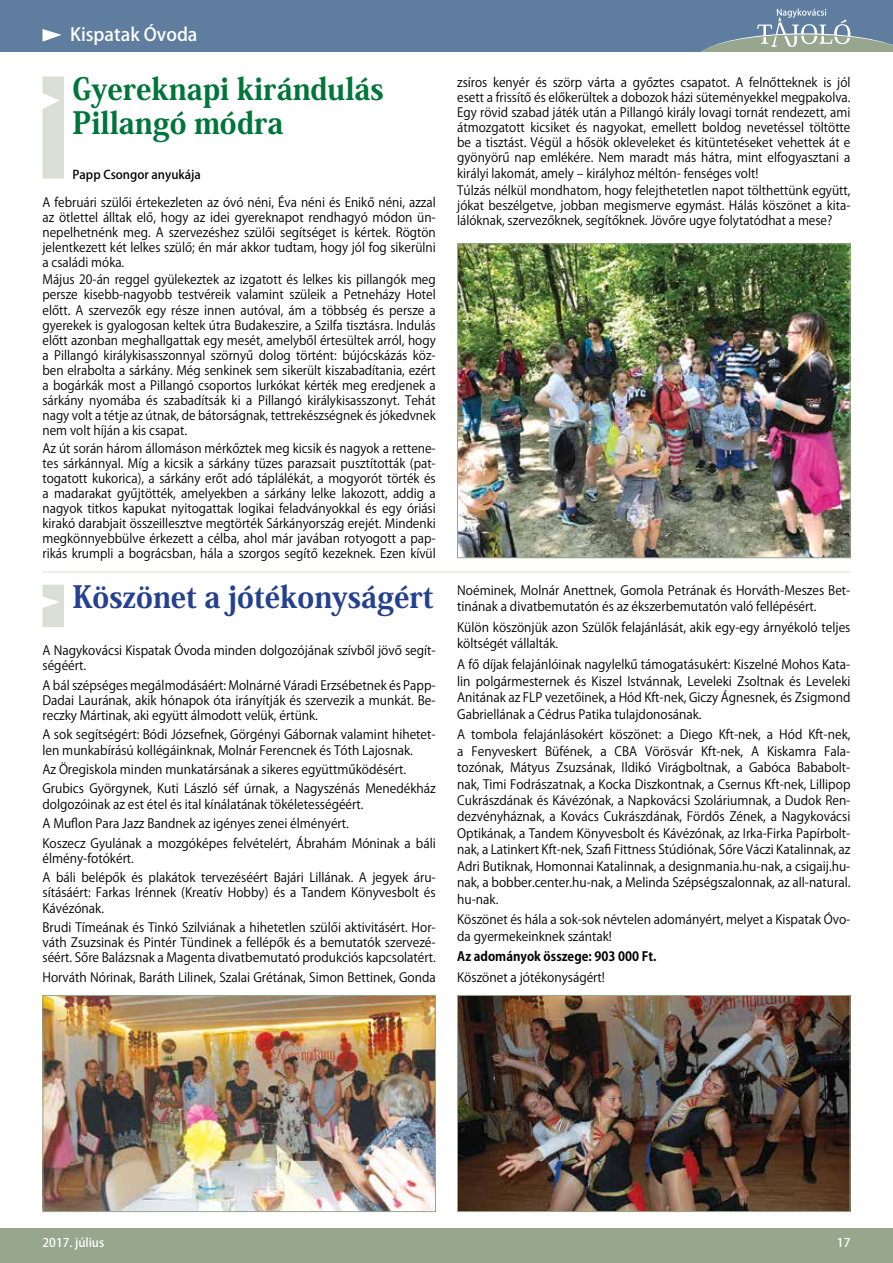
<style>
.page{position:relative;width:893px;height:1263px;background:#fff}
.page>*{position:absolute;margin:0;border:0;box-sizing:border-box;transform-origin:0 0}
.t1{font:800 30.3px/33.3px "Koz Min Pr 6 N";color:#007539;scale:.94 1}
.t2{font:800 30.3px "Koz Min Pr 6 N";color:#25408f;scale:.94 1}
.t3{font:500 18px "Koz Go Pr 6 N";color:#fff}
.t4{font:12.75px/16.5px "Koz Go Pr 6 N";color:#000;scale:.96 1}
.t5{font:12.75px/15.1px "Koz Go Pr 6 N";color:#000;text-align:justify;scale:.95 1}
.t6{font:700 12.75px "Koz Go Pr 6 N";color:#000;scale:.96 1}
.t7{font:500 12px "Koz Go Pr 6 N";color:#000}
.t8{font:500 12px "Koz Go Pr 6 N";color:#fff}
</style>
<div class="page">
<div style="left:0;top:1229px;width:893px;height:34px;background:#96a78e"></div>
<div style="left:0;top:0;width:893px;height:51px;background:#5f7d9f"></div>
<svg style="left:43px;top:29px;width:19px;height:13px"></svg>
<svg style="left:702px;top:9px;width:191px;height:42px"></svg>
<svg style="left:43px;top:585px;width:21px;height:42px"></svg>
<img style="left:45px;top:997px;width:389px;height:213px">
<div style="left:43px;top:995px;width:393px;height:217px;border:1px solid #96a78e"></div>
<img style="left:459px;top:997px;width:389px;height:213px">
<div style="left:457px;top:995px;width:393px;height:217px;border:1px solid #96a78e"></div>
<svg style="left:43px;top:77px;width:21px;height:102px;background:#dde0d7"></svg>
<img style="left:459px;top:245px;width:389px;height:311px">
<div style="left:457px;top:243px;width:393px;height:315px;border:1px solid #96a78e"></div>
<hr style="left:43px;top:572px;width:807px;height:1px;background:#96a78e">
<h2 class="t3" style="left:70px;top:25px;width:129px">Kispatak Óvoda</h2>
<h1 class="t1" style="left:73px;top:73px;width:333px">Gyereknapi kirándulás<br>Pillangó módra</h1>
<p class="t7" style="left:73px;top:167px;width:130px">Papp Csongor anyukája</p>
<p class="t5" style="left:43px;top:195px;width:415px">A februári szülői értekezleten az óvó néni, Éva néni és Enikő néni, azzal az ötlettel álltak elő, hogy az idei gyereknapot rendhagyó módon ün&shy;nepelhetnénk meg. A szervezéshez szülői segítséget is kértek. Rögtön jelentkezett két lelkes szülő; én már akkor tudtam, hogy jól fog sikerülni a családi móka.</p>
<p class="t5" style="left:43px;top:272px;width:415px">Május 20-án reggel gyülekeztek az izgatott és lelkes kis pillangók meg persze kisebb-nagyobb testvéreik valamint szüleik a Petneházy Hotel előtt. A szervezők egy része innen autóval, ám a többség és persze a gyerekek is gyalogosan keltek útra Budakeszire, a Szilfa tisztásra. Indulás előtt azonban meghallgattak egy mesét, amelyből értesültek arról, hogy a Pillangó királykisasszonnyal szörnyű dolog történt: bújócskázás köz&shy;ben elrabolta a sárkány. Még senkinek sem sikerült kiszabadítania, ezért a bogárkák most a Pillangó csoportos lurkókat kérték meg eredjenek a sárkány nyomába és szabadítsák ki a Pillangó királykisasszonyt. Tehát nagy volt a tétje az útnak, de bátorságnak, tettrekészségnek és jókedvnek nem volt híján a kis csapat.</p>
<p class="t5" style="left:43px;top:440px;width:415px">Az út során három állomáson mérkőztek meg kicsik és nagyok a rettene&shy;tes sárkánnyal. Míg a kicsik a sárkány tüzes parazsait pusztították (pat&shy;togatott kukorica), a sárkány erőt adó táplálékát, a mogyorót törték és a madarakat gyűjtötték, amelyekben a sárkány lelke lakozott, addig a nagyok titkos kapukat nyitogattak logikai feladványokkal és egy óriási kirakó darabjait összeillesztve megtörték Sárkányország erejét. Mindenki megkönnyebbülve érkezett a célba, ahol már javában rotyogott a pap&shy;rikás krumpli a bográcsban, hála a szorgos segítő kezeknek. Ezen kívül</p>
<h1 class="t2" style="left:73px;top:580px;width:386px">Köszönet a jótékonyságért</h1>
<p class="t4" style="left:43px;top:643px;width:411px;line-height:15.1px">A Nagykovácsi Kispatak Óvoda minden dolgozójának szívből jövő segít&shy;ségéért.</p>
<p class="t4" style="left:43px;top:678px;width:411px;line-height:15.1px;text-align:justify">A bál szépséges megálmodásáért: Molnárné Váradi Erzsébetnek és Papp-Dadai Laurának, akik hónapok óta irányítják és szervezik a munkát. Be&shy;reczky Mártinak, aki együtt álmodott velük, értünk.</p>
<p class="t4" style="left:43px;top:727px;width:411px;line-height:15.1px">A sok segítségért: Bódi Józsefnek, Görgényi Gábornak valamint hihetet&shy;len munkabírású kollégáinknak, Molnár Ferencnek és Tóth Lajosnak.</p>
<p class="t4" style="left:43px;top:760px;width:411px;line-height:19.5px">Az Öregiskola minden munkatársának a sikeres együttműködésért.<br>Grubics Györgynek, Kuti László séf úrnak, a Nagyszénás Menedékház</p>
<p class="t4" style="left:43px;top:794px;width:411px;line-height:19.5px">dolgozóinak az est étel és ital kínálatának tökéletességéért.<br>A Muflon Para Jazz Bandnek az igényes zenei élményért.<br>Koszecz Gyulának a mozgóképes felvételért, Ábrahám Móninak a báli</p>
<p class="t4" style="left:43px;top:849px;width:411px;line-height:19.5px">élmény-fotókért.<br>A báli belépők és plakátok tervezéséért Bajári Lillának. A jegyek áru-</p>
<p class="t4" style="left:43px;top:885px;width:411px;line-height:15.1px">sításáért: Farkas Irénnek (Kreatív Hobby) és a Tandem Könyvesbolt és<br>Kávézónak.</p>
<p class="t4" style="left:43px;top:920px;width:411px;line-height:15.1px;text-align:justify">Brudi Tímeának és Tinkó Szilviának a hihetetlen szülői aktivitásért. Hor&shy;váth Zsuzsinak és Pintér Tündinek a fellépők és a bemutatók szervezé&shy;séért. Sőre Balázsnak a Magenta divatbemutató produkciós kapcsolatért.</p>
<p class="t4" style="left:43px;top:969px;width:411px">Horváth Nórinak, Baráth Lilinek, Szalai Grétának, Simon Bettinek, Gonda</p>
<p class="t5" style="left:457px;top:75px;width:415px">zsíros kenyér és szörp várta a győztes csapatot. A felnőtteknek is jól esett a frissítő és előkerültek a dobozok házi süteményekkel megpakolva.<br>Egy rövid szabad játék után a Pillangó király lovagi tornát rendezett, ami átmozgatott kicsiket és nagyokat, emellett boldog nevetéssel töltötte be a tisztást. Végül a hősök okleveleket és kitüntetéseket vehettek át e gyönyörű nap emlékére. Nem maradt más hátra, mint elfogyasztani a királyi lakomát, amely – királyhoz méltón- fenséges volt!</p>
<p class="t5" style="left:457px;top:183px;width:415px">Túlzás nélkül mondhatom, hogy felejthetetlen napot tölthettünk együtt, jókat beszélgetve, jobban megismerve egymást. Hálás köszönet a kita&shy;lálóknak, szervezőknek, segítőknek. Jövőre ugye folytatódhat a mese?</p>
<p class="t4" style="left:457px;top:582px;width:411px">Noéminek, Molnár Anettnek, Gomola Petrának és Horváth-Meszes Bet&shy;tinának a divatbemutatón és az ékszerbemutatón való fellépésért.</p>
<p class="t4" style="left:457px;top:619px;width:411px">Külön köszönjük azon Szülők felajánlását, akik egy-egy árnyékoló teljes költségét vállalták.</p>
<p class="t4" style="left:457px;top:656px;width:411px;text-align:justify">A fő díjak felajánlóinak nagylelkű támogatásukért: Kiszelné Mohos Kata&shy;lin polgármesternek és Kiszel Istvánnak, Leveleki Zsoltnak és Leveleki Anitának az FLP vezetőinek, a Hód Kft-nek, Giczy Ágnesnek, és Zsigmond Gabriellának a Cédrus Patika tulajdonosának.</p>
<p class="t4" style="left:457px;top:726px;width:411px;text-align:justify">A tombola felajánlásokért köszönet: a Diego Kft-nek, a Hód Kft-nek, a Fenyveskert Büfének, a CBA Vörösvár Kft-nek, A Kiskamra Fala&shy;tozónak, Mátyus Zsuzsának, Ildikó Virágboltnak, a Gabóca Bababolt&shy;nak, Timi Fodrászatnak, a Kocka Diszkontnak, a Csernus Kft-nek, Lillipop Cukrászdának és Kávézónak, a Napkovácsi Szoláriumnak, a Dudok Ren&shy;dezvényháznak, a Kovács Cukrászdának, Fördős Zének, a Nagykovácsi Optikának, a Tandem Könyvesbolt és Kávézónak, az Irka-Firka Papírbolt&shy;nak, a Latinkert Kft-nek, Szafi Fittness Stúdiónak, Sőre Váczi Katalinnak, az Adri Butiknak, Homonnai Katalinnak, a designmania.hu-nak, a csigaij.hu&shy;nak, a bobber.center.hu-nak, a Melinda Szépségszalonnak, az all-natural. hu-nak.</p>
<p class="t4" style="left:457px;top:912px;width:411px">Köszönet és hála a sok-sok névtelen adományért, melyet a Kispatak Óvo&shy;da gyermekeinknek szántak!</p>
<p class="t6" style="left:457px;top:949px;width:209px">Az adományok összege: 903 000 Ft.</p>
<p class="t4" style="left:457px;top:969px;width:155px">Köszönet a jótékonyságért!</p>
<p class="t8" style="left:43px;top:1236px;width:63px">2017. július</p>
<p class="t8" style="left:837px;top:1236px;width:15px">17</p>
</div>
